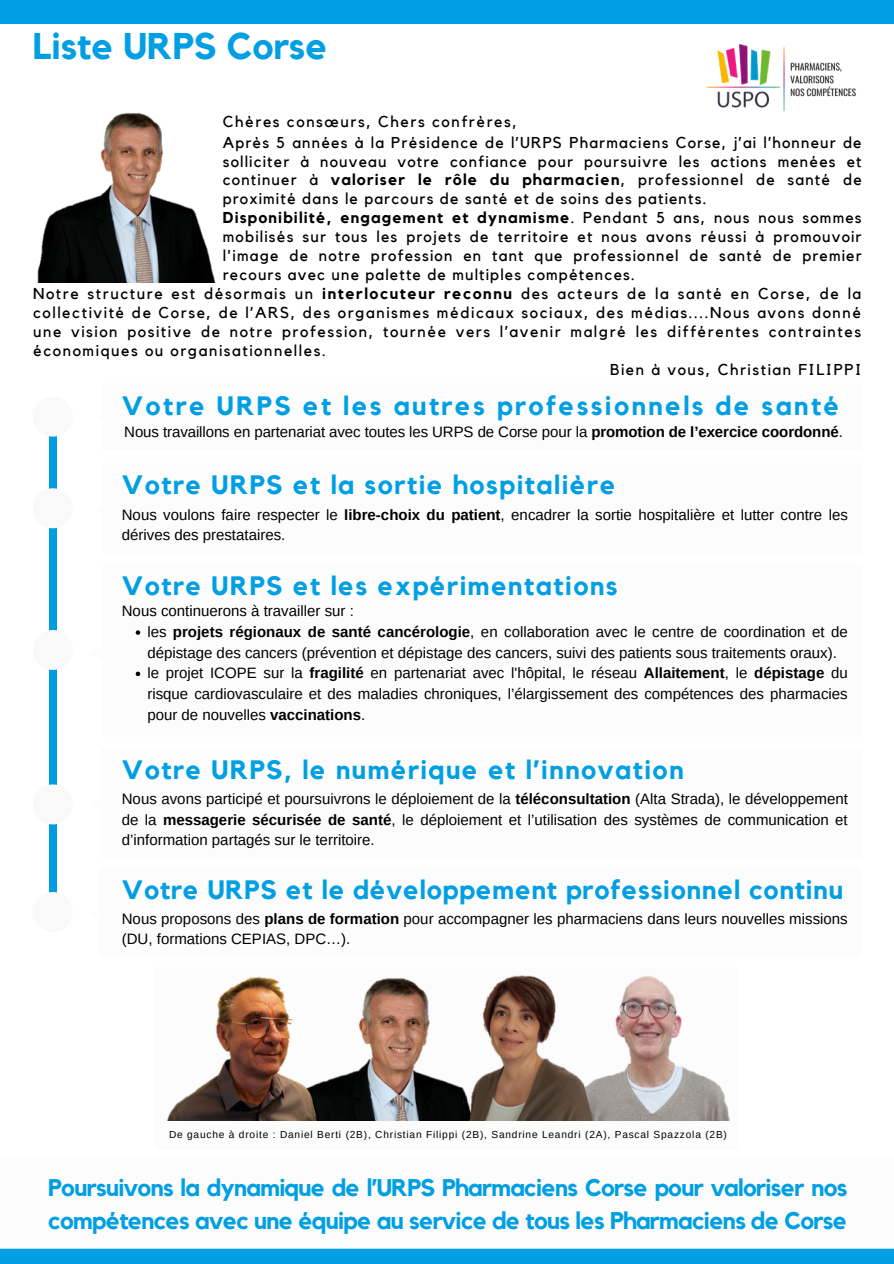
<style>
.page{position:relative;width:894px;height:1264px;background:#fff}
.page>*{position:absolute;margin:0;border:0;box-sizing:border-box;transform-origin:0 0}
.t1{font:700 37.05px "Kollektif";color:#009fe3}
.t2{font:700 26.55px "Kollektif";letter-spacing:.055em;color:#009fe3}
.t3{font:700 26.55px "Kollektif";letter-spacing:.035em;color:#009fe3}
.t4{font:700 26.55px "Kollektif";letter-spacing:.09em;color:#009fe3}
.t5{font:700 24px/32.7px "Kollektif";letter-spacing:-.025em;color:#009fe3}
.t6{font:15.75px/18.9px "Kollektif";letter-spacing:.1em;color:#000;text-align:justify}
.t7{font:15px/20.7px "Arimo";color:#000}
.t8{font:10.2px "Arimo";letter-spacing:.08em;color:#000}
.s1{font-weight:700}
</style>
<div class="page">
<div style="left:50px;top:423px;width:6px;height:506px;background:#009fe3"></div>
<svg style="left:50px;top:423px;width:6px;height:13px"></svg>
<div style="left:0;top:0;width:893px;height:24px;background:#009fe3"></div>
<svg style="left:49px;top:488px;width:8px;height:40px"></svg>
<img style="left:706px;top:43px;width:150px;height:69px">
<div style="left:0;top:1244px;width:893px;height:19px;background:#009fe3"></div>
<svg style="left:49px;top:630px;width:8px;height:40px"></svg>
<svg style="left:49px;top:784px;width:8px;height:40px"></svg>
<img style="left:37px;top:113px;width:178px;height:169px">
<svg style="left:49px;top:892px;width:8px;height:37px"></svg>
<img style="left:167px;top:975px;width:563px;height:145px">
<svg style="left:136px;top:630px;width:4px;height:5px"></svg>
<svg style="left:136px;top:671px;width:4px;height:5px"></svg>
<hr style="left:0;top:1244px;width:893px;height:4px;background:#fcfcfc">
<p class="t1" style="left:33px;top:29px;width:296px">Liste URPS Corse</p>
<p class="t6" style="left:223px;top:112px;width:296px">Chères consœurs, Chers confrères,</p>
<p class="t6" style="left:223px;top:133px;width:640px">Après 5 années à la Présidence de l’URPS Pharmaciens Corse, j’ai l’honneur de solliciter à nouveau votre confiance pour poursuivre les actions menées et continuer à <span class="s1">valoriser le rôle du pharmacien</span>, professionnel de santé de proximité dans le parcours de santé et de soins des patients.</p>
<p class="t6" style="left:223px;top:209px;width:640px"><span class="s1">Disponibilité, engagement et dynamisme</span>. Pendant 5 ans, nous nous sommes mobilisés sur tous les projets de territoire et nous avons réussi à promouvoir l'image de notre profession en tant que professionnel de santé de premier recours avec une palette de multiples compétences.</p>
<p class="t6" style="left:33px;top:285px;width:829px">Notre structure est désormais un <span class="s1">interlocuteur reconnu</span> des acteurs de la santé en Corse, de la collectivité de Corse, de l’ARS, des organismes médicaux sociaux, des médias....Nous avons donné une vision positive de notre profession, tournée vers l’avenir malgré les différentes contraintes économiques ou organisationnelles.</p>
<p class="t6" style="left:610px;top:360px;width:252px">Bien à vous, Christian FILIPPI</p>
<p class="t4" style="left:122px;top:393px;width:718px">Votre URPS et les autres professionnels de santé</p>
<p class="t7" style="left:124px;top:421px;width:719px">Nous travaillons en partenariat avec toutes les URPS de Corse pour la <span class="s1">promotion de l’exercice coordonné</span>.</p>
<p class="t2" style="left:122px;top:473px;width:495px">Votre URPS et la sortie hospitalière</p>
<p class="t7" style="left:122px;top:504px;width:727px">Nous voulons faire respecter le <span class="s1">libre-choix du patient</span>, encadrer la sortie hospitalière et lutter contre les dérives des prestataires.</p>
<p class="t2" style="left:122px;top:573px;width:497px">Votre URPS et les expérimentations</p>
<p class="t7" style="left:122px;top:601px;width:233px">Nous continuerons à travailler sur :</p>
<p class="t7" style="left:147px;top:621px;width:701px">les <span class="s1">projets régionaux de santé cancérologie</span>, en collaboration avec le centre de coordination et de dépistage des cancers (prévention et dépistage des cancers, suivi des patients sous traitements oraux).</p>
<p class="t7" style="left:147px;top:663px;width:701px;text-align:justify">le projet ICOPE sur la <span class="s1">fragilité</span> en partenariat avec l'hôpital, le réseau <span class="s1">Allaitement</span>, le <span class="s1">dépistage</span> du risque cardiovasculaire et des maladies chroniques, l’élargissement des compétences des pharmacies pour de nouvelles <span class="s1">vaccinations</span>.</p>
<p class="t2" style="left:122px;top:757px;width:563px">Votre URPS, le numérique et l’innovation</p>
<p class="t7" style="left:122px;top:788px;width:727px;text-align:justify">Nous avons participé et poursuivrons le déploiement de la <span class="s1">téléconsultation</span> (Alta Strada), le développement de la <span class="s1">messagerie sécurisée de santé</span>, le déploiement et l’utilisation des systèmes de communication et d’information partagés sur le territoire.</p>
<p class="t3" style="left:122px;top:877px;width:722px">Votre URPS et le développement professionnel continu</p>
<p class="t7" style="left:122px;top:908px;width:727px">Nous proposons des <span class="s1">plans de formation</span> pour accompagner les pharmaciens dans leurs nouvelles missions (DU, formations CEPIAS, DPC…).</p>
<p class="t8" style="left:169px;top:1128px;width:559px">De gauche à droite : Daniel Berti (2B), Christian Filippi (2B), Sandrine Leandri (2A), Pascal Spazzola (2B)</p>
<p class="t5" style="left:48px;top:1172px;width:800px">Poursuivons la dynamique de l’URPS Pharmaciens Corse pour valoriser nos compétences avec une équipe au service de tous les Pharmaciens de Corse</p>
</div>
